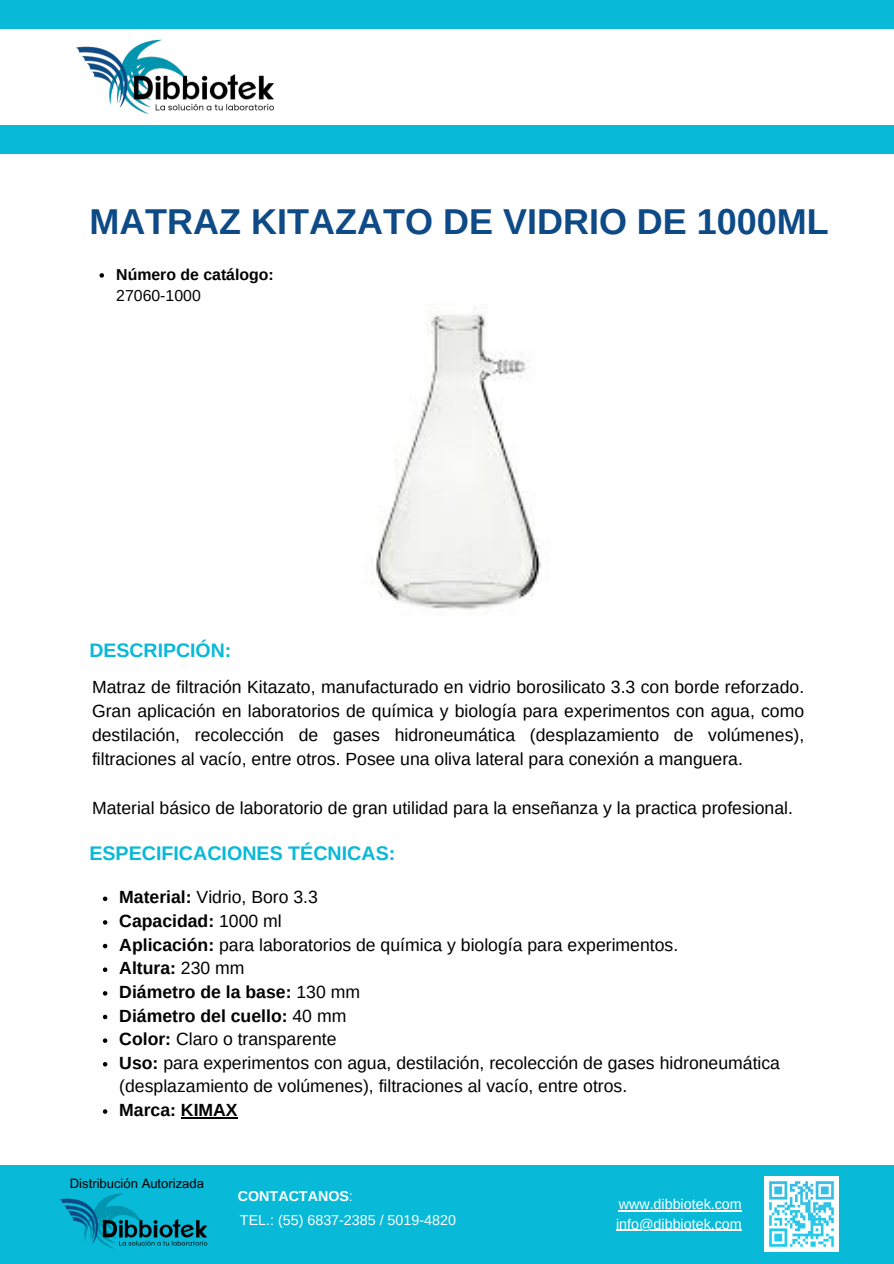
<style>
.page{position:relative;width:894px;height:1264px;background:#fff}
.page>*{position:absolute;margin:0;border:0;box-sizing:border-box;transform-origin:0 0}
.t1{font:700 36px "Arimo";color:#0d4a86}
.t2{font:700 19.65px "Arimo";color:#08b9d8}
.t3{font:700 19.5px "Arimo";color:#08b9d8}
.t4{font:17.55px/24.2px "Arimo";color:#000;text-align:justify}
.t5{font:700 17.55px "Arimo";color:#000}
.t6{font:700 15.9px/21.3px "Arimo";color:#000}
.t7{font:14.25px "Arimo";color:#fff}
.t8{font:700 14.25px "Arimo";color:#fff}
.t9{font:13.05px "Arial MT Pro";color:#000}
.s1{font-weight:400}
.s2{font-weight:700}
</style>
<div class="page">
<div style="left:0;top:0;width:893px;height:153px;background:#08b9d8"></div>
<div style="left:0;top:29px;width:893px;height:96px;background:#fff"></div>
<div style="left:0;top:1164px;width:893px;height:99px;background:#08b9d8"></div>
<img style="left:764px;top:1176px;width:74px;height:74px">
<img style="left:60px;top:1193px;width:147px;height:55px">
<img style="left:76px;top:40px;width:198px;height:74px">
<img style="left:371px;top:304px;width:170px;height:309px">
<hr style="left:618px;top:1210px;width:123px;height:1px;background:#fff">
<hr style="left:616px;top:1229px;width:125px;height:1px;background:#fff">
<svg style="left:99px;top:273px;width:5px;height:5px"></svg>
<svg style="left:103px;top:896px;width:4px;height:5px"></svg>
<svg style="left:103px;top:920px;width:4px;height:4px"></svg>
<svg style="left:103px;top:943px;width:4px;height:5px"></svg>
<svg style="left:103px;top:967px;width:4px;height:4px"></svg>
<svg style="left:103px;top:991px;width:4px;height:4px"></svg>
<svg style="left:103px;top:1014px;width:4px;height:5px"></svg>
<svg style="left:103px;top:1038px;width:4px;height:4px"></svg>
<svg style="left:103px;top:1062px;width:4px;height:4px"></svg>
<svg style="left:103px;top:1109px;width:4px;height:4px"></svg>
<hr style="left:181px;top:1117px;width:57px;height:1px;background:#000">
<h2 class="t1" style="left:89px;top:201px;width:740px">MATRAZ KITAZATO DE VIDRIO DE 1000ML</h2>
<p class="t6" style="left:116px;top:264px;width:159px">Número de catálogo:<br><span class="s1">27060-1000</span></p>
<p class="t3" style="left:89px;top:639px;width:143px">DESCRIPCIÓN:</p>
<h3 class="t4" style="left:92px;top:674px;width:713px">Matraz de filtración Kitazato, manufacturado en vidrio borosilicato 3.3 con borde reforzado.<br>Gran aplicación en laboratorios de química y biología para experimentos con agua, como destilación, recolección de gases hidroneumática (desplazamiento de volúmenes), filtraciones al vacío, entre otros. Posee una oliva lateral para conexión a manguera.</h3>
<h3 class="t4" style="left:92px;top:795px;width:702px">Material básico de laboratorio de gran utilidad para la enseñanza y la practica profesional.</h3>
<p class="t2" style="left:89px;top:842px;width:307px">ESPECIFICACIONES TÉCNICAS:</p>
<p class="t4" style="left:119px;top:885px;width:200px"><span class="s2">Material:</span> Vidrio, Boro 3.3</p>
<p class="t5" style="left:119px;top:911px;width:164px">Capacidad: <span class="s1">1000 ml</span></p>
<p class="t4" style="left:119px;top:932px;width:560px"><span class="s2">Aplicación:</span> para laboratorios de química y biología para experimentos.</p>
<p class="t5" style="left:119px;top:958px;width:127px">Altura: <span class="s1">230 mm</span></p>
<p class="t5" style="left:119px;top:981px;width:242px">Diámetro de la base: <span class="s1">130 mm</span></p>
<p class="t5" style="left:119px;top:1005px;width:228px">Diámetro del cuello: <span class="s1">40 mm</span></p>
<p class="t4" style="left:119px;top:1026px;width:219px"><span class="s2">Color:</span> Claro o transparente</p>
<p class="t4" style="left:119px;top:1050px;width:662px;line-height:23.7px"><span class="s2">Uso:</span> para experimentos con agua, destilación, recolección de gases hidroneumática (desplazamiento de volúmenes), filtraciones al vacío, entre otros.</p>
<h4 class="t5" style="left:119px;top:1100px;width:120px">Marca: KIMAX</h4>
<h2 class="t9" style="left:70px;top:1178px;width:136px">Distribución Autorizada</h2>
<p class="t8" style="left:238px;top:1187px;width:116px">CONTACTANOS<span class="s1">:</span></p>
<p class="t7" style="left:240px;top:1212px;width:217px">TEL.: (55) 6837-2385 / 5019-4820</p>
<h1 class="t7" style="left:618px;top:1196px;width:124px">www.dibbiotek.com</h1>
<p class="t7" style="left:616px;top:1215px;width:127px">info@dibbiotek.com</p>
</div>
